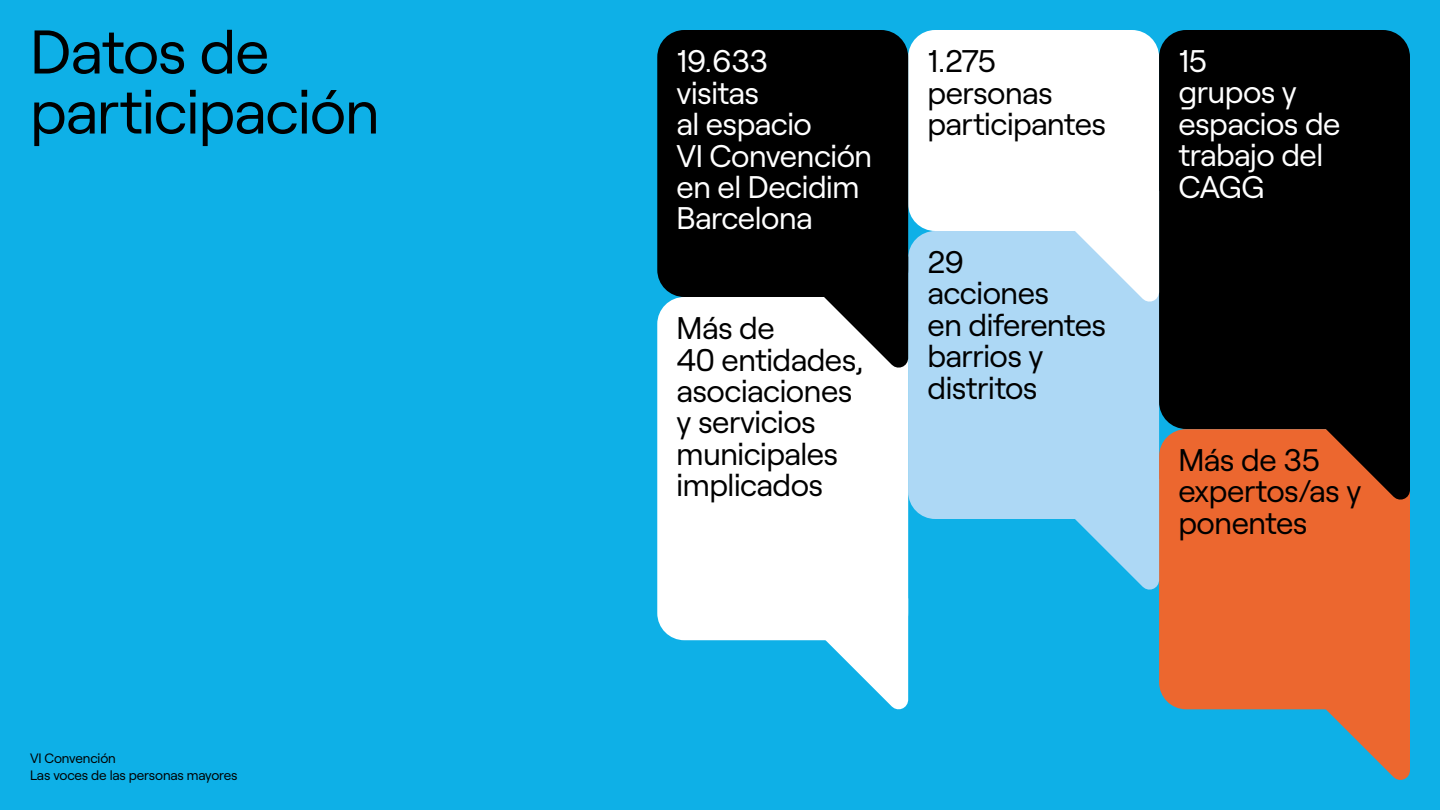
<style>
.page{position:relative;width:1440px;height:810px;background:#0eb0e7}
.page>*{position:absolute;margin:0;border:0;box-sizing:border-box;transform-origin:0 0}
.t1{font:61.5px/60px "Roobert";letter-spacing:-.015em;color:#000}
.t2{font:31.28px/31.5px "Roobert";letter-spacing:-.015em;color:#000}
.t3{font:31.28px/31.5px "Roobert";letter-spacing:-.015em;color:#fff}
.t4{font:13.58px/16.4px "Roobert";letter-spacing:-.01em;color:#000}
</style>
<div class="page">
<div style="left:908px;top:231px;width:251px;height:288px;background:#add8f5;border-radius:27px"></div>
<div style="left:908px;top:30px;width:251px;height:201px;background:#fff;border-radius:27px"></div>
<div style="left:1159px;top:30px;width:251px;height:399px;background:#000;border-radius:27px"></div>
<svg style="left:1075px;top:164px;width:85px;height:174px"></svg>
<div style="left:657px;top:297px;width:251px;height:343px;background:#fff;border-radius:27px"></div>
<svg style="left:771px;top:572px;width:138px;height:138px"></svg>
<svg style="left:1272px;top:687px;width:138px;height:93px"></svg>
<div style="left:1159px;top:429px;width:251px;height:280px;background:#ec672f;border-radius:27px"></div>
<svg style="left:1075px;top:452px;width:85px;height:174px"></svg>
<div style="left:657px;top:30px;width:251px;height:267px;background:#000;border-radius:27px"></div>
<svg style="left:824px;top:230px;width:94px;height:138px"></svg>
<svg style="left:1272px;top:407px;width:138px;height:93px"></svg>
<h1 class="t1" style="left:30px;top:17px;width:351px">Datos de participación</h1>
<p class="t4" style="left:30px;top:749px;width:209px">VI Convención<br>Las voces de las personas mayores</p>
<p class="t3" style="left:677px;top:43px;width:197px">19.633<br>visitas<br>al espacio<br>VI Convención en el Decidim<br>Barcelona</p>
<p class="t3" style="left:1178px;top:43px;width:164px">15<br>grupos y espacios de trabajo del<br>CAGG</p>
<p class="t2" style="left:927px;top:244px;width:180px">29<br>acciones<br>en diferentes barrios y distritos</p>
<p class="t2" style="left:927px;top:43px;width:180px">1.275 personas participantes</p>
<p class="t2" style="left:677px;top:310px;width:189px">Más de<br>40 entidades, asociaciones y servicios municipales implicados</p>
<p class="t2" style="left:1178px;top:442px;width:185px">Más de 35 expertos/as y ponentes</p>
</div>
